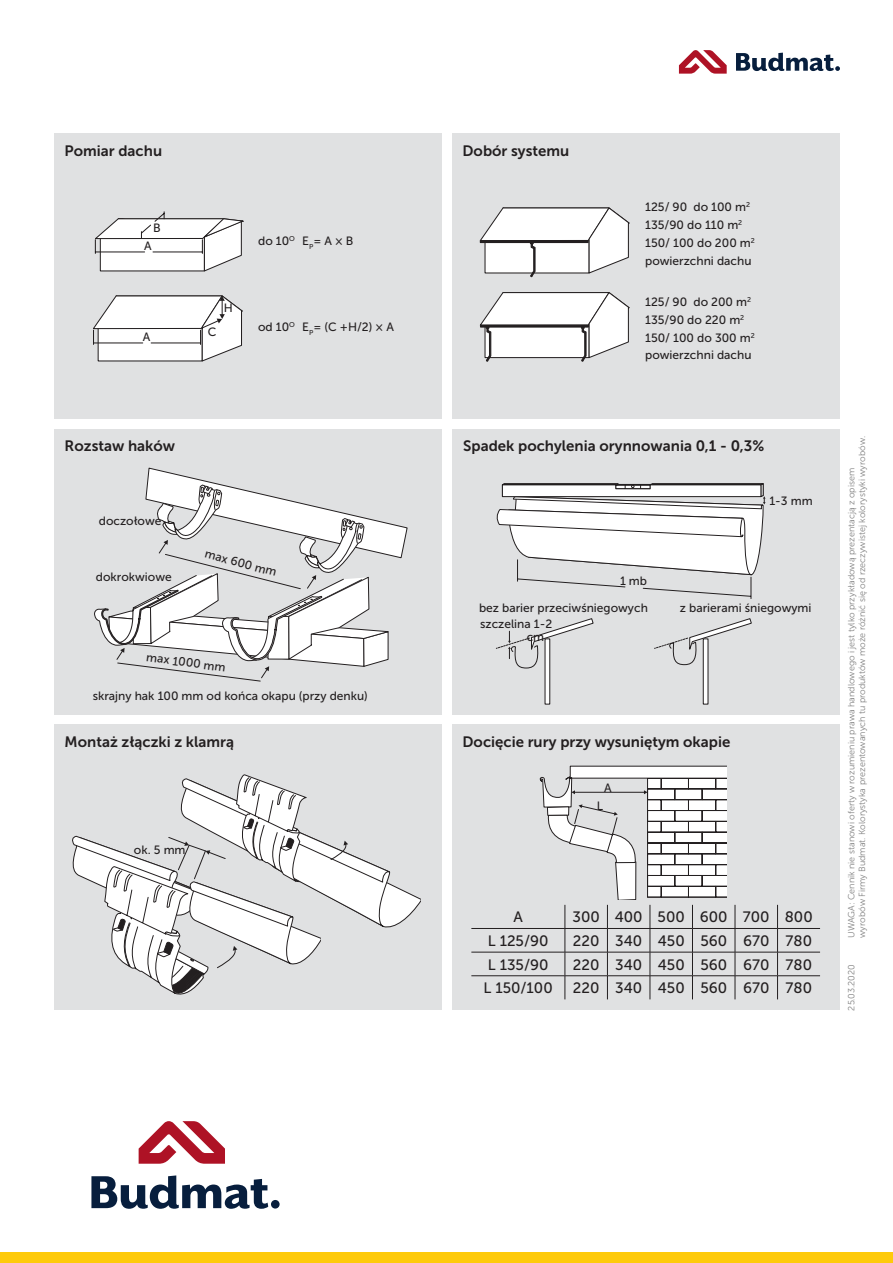
<style>
.page{position:relative;width:893px;height:1263px;background:#fff}
.page>*{position:absolute;margin:0;border:0;box-sizing:border-box;transform-origin:0 0}
.t1{font:15px "Museo Sans 700";color:#231f20}
.t2{font:15px "Museo Sans 500";color:#231f20}
.t3{font:12px/17.7px "Museo Sans 500";color:#231f20}
.t4{font:9px/10.8px "Museo Sans 300";color:rgb(0 0 0/.5)}
</style>
<div class="page">
<div style="left:54px;top:725px;width:387px;height:285px;background:#e0e1e2"></div>
<div style="left:54px;top:429px;width:387px;height:285px;background:#e0e1e2"></div>
<div style="left:54px;top:134px;width:387px;height:285px;background:#e0e1e2"></div>
<div style="left:452px;top:725px;width:387px;height:285px;background:#e0e1e2"></div>
<div style="left:452px;top:429px;width:387px;height:285px;background:#e0e1e2"></div>
<div style="left:452px;top:134px;width:387px;height:285px;background:#e0e1e2"></div>
<svg style="left:480px;top:207px;width:150px;height:71px"></svg>
<svg style="left:480px;top:292px;width:150px;height:70px"></svg>
<svg style="left:496px;top:483px;width:270px;height:116px"></svg>
<div style="left:545px;top:639px;width:5px;height:65px;background:#fff"></div>
<svg style="left:496px;top:618px;width:98px;height:51px"></svg>
<div style="left:703px;top:639px;width:5px;height:65px;background:#fff"></div>
<div style="left:703px;top:638px;width:5px;height:66px;border:1px solid #231f20"></div>
<svg style="left:654px;top:618px;width:98px;height:47px"></svg>
<svg style="left:94px;top:467px;width:314px;height:215px"></svg>
<svg style="left:72px;top:774px;width:348px;height:221px"></svg>
<hr style="left:471px;top:928px;width:94px;height:1px;background:#231f20">
<hr style="left:692px;top:928px;width:43px;height:1px;background:#231f20">
<hr style="left:735px;top:928px;width:42px;height:1px;background:#231f20">
<hr style="left:777px;top:928px;width:43px;height:1px;background:#231f20">
<hr style="left:471px;top:952px;width:94px;height:1px;background:#231f20">
<hr style="left:692px;top:952px;width:43px;height:1px;background:#231f20">
<hr style="left:735px;top:952px;width:42px;height:1px;background:#231f20">
<hr style="left:777px;top:952px;width:43px;height:1px;background:#231f20">
<hr style="left:471px;top:975px;width:94px;height:1px;background:#231f20">
<hr style="left:692px;top:975px;width:43px;height:1px;background:#231f20">
<svg style="left:540px;top:766px;width:186px;height:233px"></svg>
<hr style="left:735px;top:975px;width:42px;height:1px;background:#231f20">
<svg style="left:735px;top:905px;width:1px;height:94px"></svg>
<hr style="left:777px;top:975px;width:43px;height:1px;background:#231f20">
<svg style="left:777px;top:905px;width:1px;height:94px"></svg>
<svg style="left:93px;top:211px;width:151px;height:151px"></svg>
<svg style="left:679px;top:50px;width:48px;height:24px"></svg>
<svg style="left:736px;top:53px;width:104px;height:18px"></svg>
<div style="left:0;top:1252px;width:893px;height:11px;background:#feca0a"></div>
<svg style="left:139px;top:1121px;width:86px;height:43px"></svg>
<svg style="left:91px;top:1175px;width:177px;height:34px"></svg>
<div style="left:271px;top:1200px;width:9px;height:8px;background:#071e3d;border-radius:50%"></div>
<p class="t1" style="left:65px;top:142px;width:99px">Pomiar dachu</p>
<p class="t1" style="left:463px;top:142px;width:108px">Dobór systemu</p>
<p class="t3" style="left:153px;top:219px;width:9px">B</p>
<p class="t3" style="left:144px;top:237px;width:9px">A</p>
<p class="t3" style="left:143px;top:328px;width:9px">A</p>
<p class="t3" style="left:208px;top:323px;width:10px">C</p>
<p class="t3" style="left:224px;top:299px;width:11px">H</p>
<p class="t3" style="left:258px;top:232px;width:97px">do 10<sup>O</sup> E<sub>P</sub>= A × B</p>
<p class="t3" style="left:258px;top:318px;width:137px">od 10<sup>O</sup> E<sub>P</sub>= (C +H/2) × A</p>
<p class="t3" style="left:645px;top:198px;width:111px">125/ 90 do 100 m<sup>2<br></sup>135/90 do 110 m<sup>2<br></sup>150/ 100 do 200 m<sup>2 </sup>powierzchni dachu</p>
<p class="t3" style="left:645px;top:293px;width:111px">125/ 90 do 200 m<sup>2<br></sup>135/90 do 220 m<sup>2<br></sup>150/ 100 do 300 m<sup>2 </sup>powierzchni dachu</p>
<p class="t1" style="left:65px;top:438px;width:112px">Rozstaw haków</p>
<p class="t1" style="left:463px;top:437px;width:303px">Spadek pochylenia orynnowania 0,1 - 0,3%</p>
<p class="t3" style="left:99px;top:512px;width:64px">doczołowe</p>
<p class="t3" style="left:96px;top:568px;width:77px">dokrokwiowe</p>
<p class="t3" style="left:208px;top:545px;width:75px;rotate:15deg">max 600 mm</p>
<p class="t3" style="left:148px;top:648px;width:81px;rotate:8deg">max 1000 mm</p>
<p class="t3" style="left:93px;top:687px;width:277px">skrajny hak 100 mm od końca okapu (przy denku)</p>
<p class="t3" style="left:620px;top:572px;width:29px">1 mb</p>
<p class="t3" style="left:769px;top:492px;width:45px">1-3 mm</p>
<p class="t3" style="left:479px;top:599px;width:170px">bez barier przeciwśniegowych</p>
<p class="t3" style="left:680px;top:599px;width:133px">z barierami śniegowymi</p>
<p class="t3" style="left:527px;top:617px;width:27px;line-height:13.5px;text-indent:-46px">szczelina 1-2 cm</p>
<p class="t1" style="left:65px;top:733px;width:171px">Montaż złączki z klamrą</p>
<p class="t1" style="left:463px;top:733px;width:269px">Docięcie rury przy wysuniętym okapie</p>
<p class="t3" style="left:604px;top:779px;width:9px">A</p>
<p class="t3" style="left:134px;top:841px;width:53px">ok. 5 mm</p>
<p class="t3" style="left:597px;top:796px;width:8px">L</p>
<p class="t2" style="left:513px;top:909px;width:11px">A</p>
<p class="t2" style="left:573px;top:909px;width:242px">300 400 500 600 700 800</p>
<p class="t2" style="left:488px;top:932px;width:62px">L 125/90</p>
<p class="t2" style="left:573px;top:932px;width:241px">220 340 450 560 670 780</p>
<p class="t2" style="left:488px;top:956px;width:62px">L 135/90</p>
<p class="t2" style="left:573px;top:956px;width:241px">220 340 450 560 670 780</p>
<p class="t2" style="left:484px;top:980px;width:71px">L 150/100</p>
<p class="t2" style="left:573px;top:980px;width:241px">220 340 450 560 670 780</p>
<p class="t4" style="left:846px;top:938px;width:503px;rotate:-90deg">UWAGA: Cennik nie stanowi oferty w rozumieniu prawa handlowego i jest tylko przykładową prezentacją z opisem wyrobów Firmy Budmat. Kolorystyka prezentowanych tu produktów może różnić się od rzeczywistej kolorystyki wyrobów.</p>
<p class="t4" style="left:846px;top:1010px;width:48px;rotate:-90deg">25.03.2020</p>
</div>
